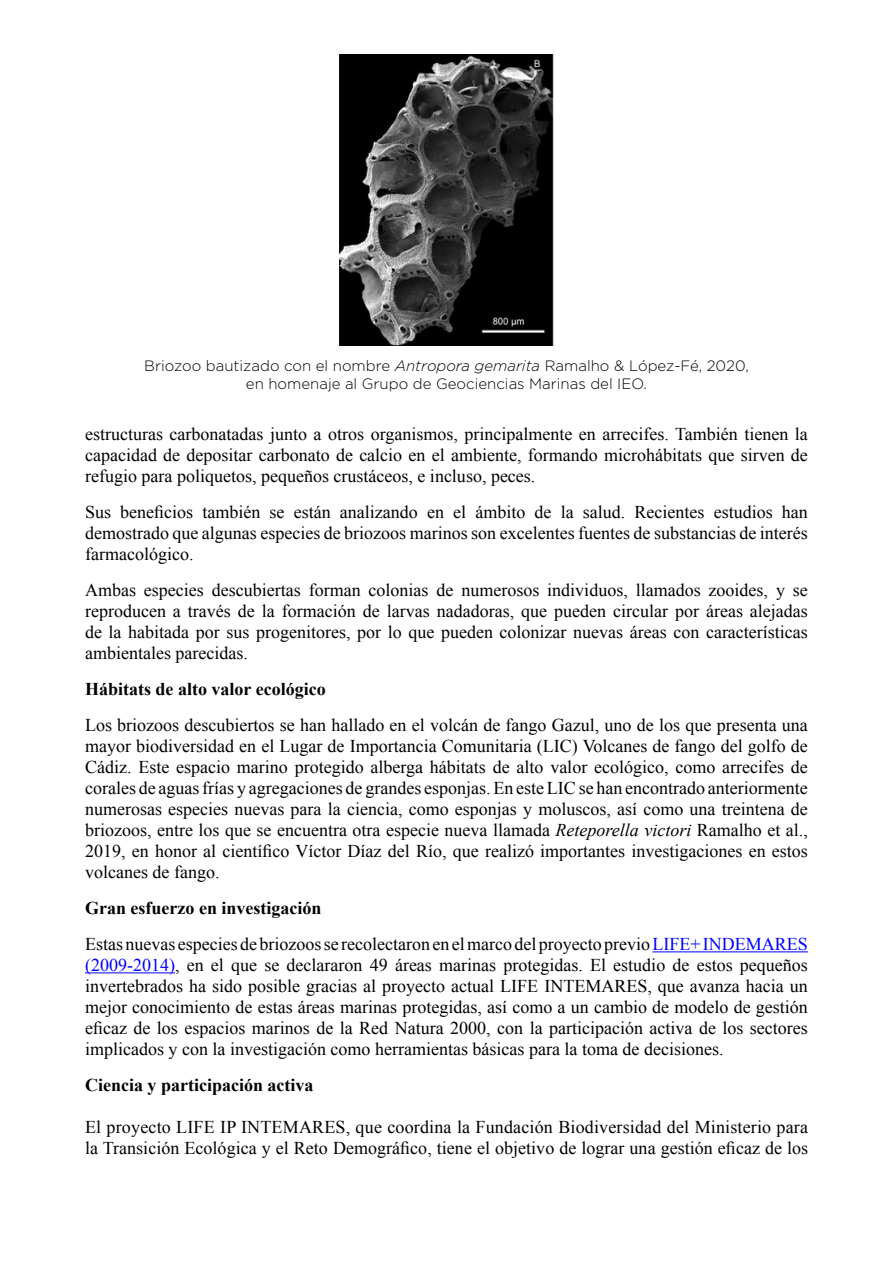
<style>
.page{position:relative;width:893px;height:1263px;background:#fff}
.page>*{position:absolute;margin:0;border:0;box-sizing:border-box;transform-origin:0 0}
.t1{font:18px/21px "Times New Roman";color:#000;text-align:justify}
.t2{font:700 18px "Times New Roman";color:#000}
.t3{font:300 15px/18px "Gotham";color:#000;text-align:center}
.s1{font-style:italic}
.s2{font-weight:700}
.s3{color:#00f}
</style>
<div class="page">
<hr style="left:652px;top:951px;width:156px;height:1px;background:#00f">
<hr style="left:85px;top:972px;width:90px;height:1px;background:#00f">
<img style="left:339px;top:54px;width:215px;height:291px">
<p class="t3" style="left:144px;top:356px;width:606px">Briozoo bautizado con el nombre <span class="s1">Antropora gemarita</span> Ramalho &amp; López-Fé, 2020, en homenaje al Grupo de Geociencias Marinas del IEO.</p>
<p class="t1" style="left:85px;top:423px;width:724px">estructuras carbonatadas junto a otros organismos, principalmente en arrecifes. También tienen la capacidad de depositar carbonato de calcio en el ambiente, formando microhábitats que sirven de refugio para poliquetos, pequeños crustáceos, e incluso, peces.</p>
<p class="t1" style="left:85px;top:501px;width:724px">Sus beneficios también se están analizando en el ámbito de la salud. Recientes estudios han demostrado que algunas especies de briozoos marinos son excelentes fuentes de substancias de interés farmacológico.</p>
<p class="t1" style="left:85px;top:579px;width:724px">Ambas especies descubiertas forman colonias de numerosos individuos, llamados zooides, y se reproducen a través de la formación de larvas nadadoras, que pueden circular por áreas alejadas de la habitada por sus progenitores, por lo que pueden colonizar nuevas áreas con características ambientales parecidas.</p>
<p class="t2" style="left:85px;top:676px;width:242px">Hábitats de alto valor ecológico</p>
<p class="t1" style="left:85px;top:714px;width:724px">Los briozoos descubiertos se han hallado en el volcán de fango Gazul, uno de los que presenta una mayor biodiversidad en el Lugar de Importancia Comunitaria (LIC) Volcanes de fango del golfo de Cádiz. Este espacio marino protegido alberga hábitats de alto valor ecológico, como arrecifes de corales de aguas frías y agregaciones de grandes esponjas. En este LIC se han encontrado anteriormente numerosas especies nuevas para la ciencia, como esponjas y moluscos, así como una treintena de briozoos, entre los que se encuentra otra especie nueva llamada <span class="s1">Reteporella victori</span> Ramalho et al., 2019, en honor al científico Víctor Díaz del Río, que realizó importantes investigaciones en estos volcanes de fango.</p>
<p class="t1" style="left:85px;top:890px;width:724px;line-height:36px"><span class="s2">Gran esfuerzo en investigación<br></span>Estas nuevas especies de briozoos se recolectaron en el marco del proyecto previo <span class="s3">LIFE+ INDEMARES</span></p>
<p class="t1" style="left:85px;top:954px;width:724px"><span class="s3">(2009-2014)</span>, en el que se declararon 49 áreas marinas protegidas. El estudio de estos pequeños invertebrados ha sido posible gracias al proyecto actual LIFE INTEMARES, que avanza hacia un mejor conocimiento de estas áreas marinas protegidas, así como a un cambio de modelo de gestión eficaz de los espacios marinos de la Red Natura 2000, con la participación activa de los sectores implicados y con la investigación como herramientas básicas para la toma de decisiones.</p>
<p class="t2" style="left:85px;top:1072px;width:230px">Ciencia y participación activa</p>
<p class="t1" style="left:85px;top:1116px;width:725px">El proyecto LIFE IP INTEMARES, que coordina la Fundación Biodiversidad del Ministerio para la Transición Ecológica y el Reto Demográfico, tiene el objetivo de lograr una gestión eficaz de los</p>
</div>
